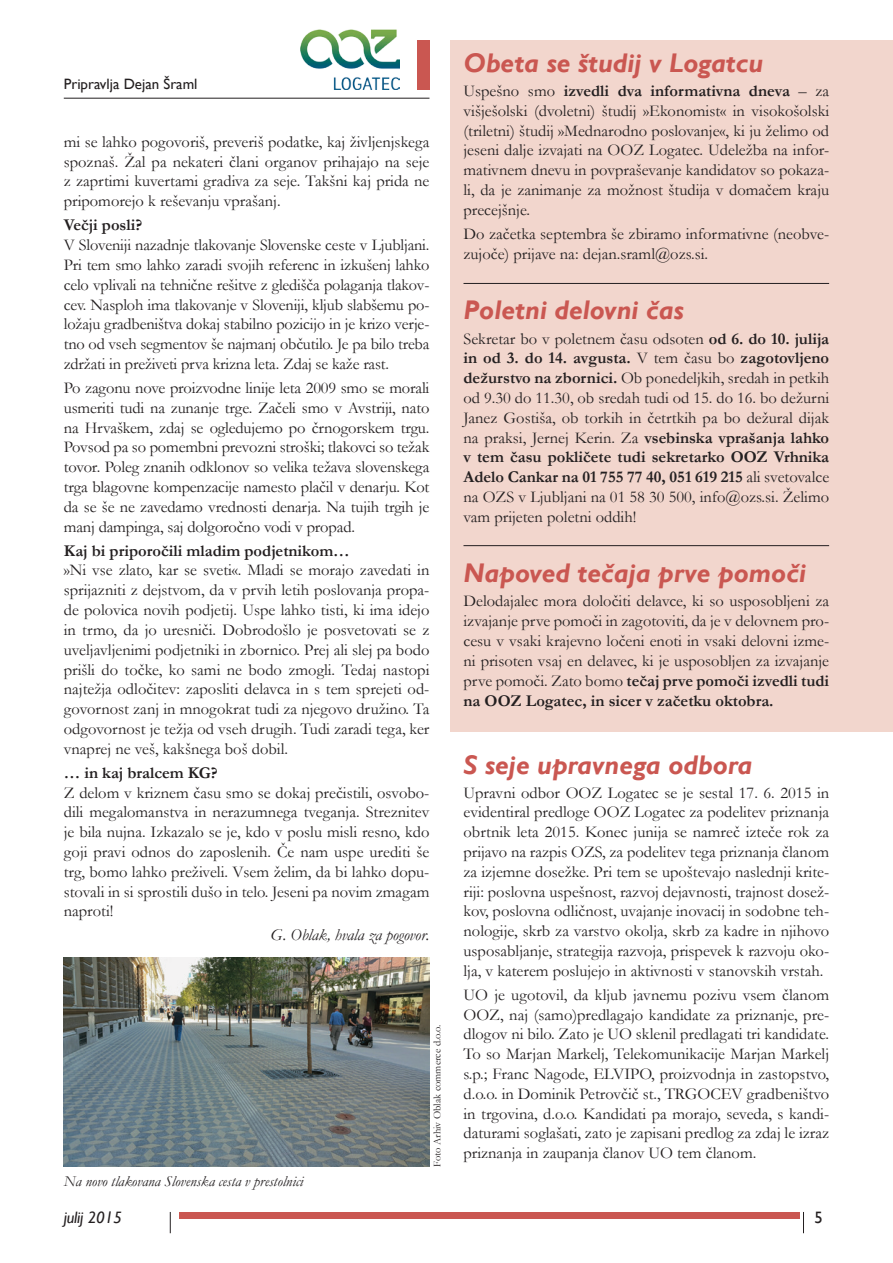
<style>
.page{position:relative;width:893px;height:1263px;background:#fff}
.page>*{position:absolute;margin:0;border:0;box-sizing:border-box;transform-origin:0 0}
.t1{font:italic 700 27px "Gill Sans";color:#ca5751}
.t2{font:16.5px/19.8px "Garamond";color:#231f20;text-align:justify}
.t3{font:700 16.5px "Garamond";color:#231f20}
.t4{font:italic 16.5px "Garamond";color:#231f20}
.t5{font:italic 16.5px "Gill Sans";letter-spacing:-.01em;color:#231f20}
.t6{font:16.5px "Gill Sans";color:#231f20}
.t7{font:italic 15px "Garamond";color:#231f20}
.t8{font:15px "Gill Sans";color:#231f20}
.t9{font:10.5px "Garamond";color:#231f20}
.s1{font-weight:700}
</style>
<div class="page">
<svg style="left:803px;top:1212px;width:1px;height:21px"></svg>
<div style="left:179px;top:1212px;width:620px;height:6px;background:#ca5751"></div>
<svg style="left:170px;top:1212px;width:1px;height:21px"></svg>
<hr style="left:64px;top:98px;width:365px;height:1px;background:#231f20">
<div style="left:417px;top:40px;width:12px;height:49px;background:#ca5751"></div>
<img style="left:300px;top:30px;width:100px;height:59px">
<div style="left:451px;top:41px;width:442px;height:691px;background:#f2d6cd"></div>
<hr style="left:463px;top:283px;width:366px;height:1px;background:#231f20">
<hr style="left:463px;top:545px;width:366px;height:1px;background:#231f20">
<img style="left:64px;top:957px;width:365px;height:210px">
<p class="t8" style="left:64px;top:76px;width:135px">Pripravlja Dejan Šraml</p>
<p class="t2" style="left:64px;top:131px;width:367px">mi se lahko pogovoriš, preveriš podatke, kaj življenjskega spoznaš. Žal pa nekateri člani organov prihajajo na seje z zaprtimi kuvertami gradiva za seje. Takšni kaj prida ne pripomorejo k reševanju vprašanj.</p>
<p class="t3" style="left:64px;top:214px;width:80px">Večji posli?</p>
<p class="t2" style="left:64px;top:235px;width:367px">V Sloveniji nazadnje tlakovanje Slovenske ceste v Ljubljani.<br>Pri tem smo lahko zaradi svojih referenc in izkušenj lahko celo vplivali na tehnične rešitve z gledišča polaganja tlakov&shy;cev. Nasploh ima tlakovanje v Sloveniji, kljub slabšemu po&shy;ložaju gradbeništva dokaj stabilno pozicijo in je krizo verje&shy;tno od vseh segmentov še najmanj občutilo. Je pa bilo treba zdržati in preživeti prva krizna leta. Zdaj se kaže rast.</p>
<p class="t2" style="left:64px;top:377px;width:367px">Po zagonu nove proizvodne linije leta 2009 smo se morali usmeriti tudi na zunanje trge. Začeli smo v Avstriji, nato na Hrvaškem, zdaj se ogledujemo po črnogorskem trgu.<br>Povsod pa so pomembni prevozni stroški; tlakovci so težak tovor. Poleg znanih odklonov so velika težava slovenskega trga blagovne kompenzacije namesto plačil v denarju. Kot da se še ne zavedamo vrednosti denarja. Na tujih trgih je manj dampinga, saj dolgoročno vodi v propad.</p>
<p class="t3" style="left:64px;top:539px;width:287px">Kaj bi priporočili mladim podjetnikom…</p>
<p class="t2" style="left:64px;top:560px;width:367px">»Ni vse zlato, kar se sveti«. Mladi se morajo zavedati in sprijazniti z dejstvom, da v prvih letih poslovanja propa&shy;de polovica novih podjetij. Uspe lahko tisti, ki ima idejo in trmo, da jo uresniči. Dobrodošlo je posvetovati se z uveljavljenimi podjetniki in zbornico. Prej ali slej pa bodo prišli do točke, ko sami ne bodo zmogli. Tedaj nastopi najtežja odločitev: zaposliti delavca in s tem sprejeti od&shy;govornost zanj in mnogokrat tudi za njegovo družino. Ta odgovornost je težja od vseh drugih. Tudi zaradi tega, ker vnaprej ne veš, kakšnega boš dobil.</p>
<p class="t3" style="left:64px;top:761px;width:156px">… in kaj bralcem KG?</p>
<p class="t2" style="left:64px;top:782px;width:367px">Z delom v kriznem času smo se dokaj prečistili, osvobo&shy;dili megalomanstva in nerazumnega tveganja. Streznitev je bila nujna. Izkazalo se je, kdo v poslu misli resno, kdo goji pravi odnos do zaposlenih. Če nam uspe urediti še trg, bomo lahko preživeli. Vsem želim, da bi lahko dopu&shy;stovali in si sprostili dušo in telo. Jeseni pa novim zmagam naproti!</p>
<p class="t4" style="left:271px;top:924px;width:160px">G. Oblak, hvala za pogovor.</p>
<p class="t7" style="left:64px;top:1171px;width:241px">Na novo tlakovana Slovenska cesta v prestolnici</p>
<p class="t9" style="left:430px;top:1167px;width:144px;rotate:-90deg">Foto Arhiv Oblak commerce d.o.o.</p>
<h1 class="t1" style="left:463px;top:47px;width:301px">Obeta se študij v Logatcu</h1>
<p class="t2" style="left:463px;top:81px;width:367px">Uspešno smo <span class="s1">izvedli dva informativna dneva</span> – za višješolski (dvoletni) študij »Ekonomist« in visokošolski (triletni) študij »Mednarodno poslovanje«, ki ju želimo od jeseni dalje izvajati na OOZ Logatec. Udeležba na infor&shy;mativnem dnevu in povpraševanje kandidatov so pokaza&shy;li, da je zanimanje za možnost študija v domačem kraju precejšnje.</p>
<p class="t2" style="left:463px;top:223px;width:367px">Do začetka septembra še zbiramo informativne (neobve&shy;zujoče) prijave na: dejan.sraml@ozs.si.</p>
<h1 class="t1" style="left:463px;top:295px;width:222px">Poletni delovni čas</h1>
<p class="t2" style="left:463px;top:328px;width:367px">Sekretar bo v poletnem času odsoten <span class="s1">od 6. do 10. julija in od 3. do 14. avgusta.</span> V tem času bo <span class="s1">zagotovljeno dežurstvo na zbornici.</span> Ob ponedeljkih, sredah in petkih od 9.30 do 11.30, ob sredah tudi od 15. do 16. bo dežurni Janez Gostiša, ob torkih in četrtkih pa bo dežural dijak na praksi, Jernej Kerin. Za <span class="s1">vsebinska vprašanja lahko v tem času pokličete tudi sekretarko OOZ Vrhnika Adelo Cankar na 01 755 77 40, 051 619 215</span> ali svetovalce na OZS v Ljubljani na 01 58 30 500, info@ozs.si. Želimo vam prijeten poletni oddih!</p>
<h1 class="t1" style="left:463px;top:558px;width:344px">Napoved tečaja prve pomoči</h1>
<p class="t2" style="left:463px;top:591px;width:367px">Delodajalec mora določiti delavce, ki so usposobljeni za izvajanje prve pomoči in zagotoviti, da je v delovnem pro&shy;cesu v vsaki krajevno ločeni enoti in vsaki delovni izme&shy;ni prisoten vsaj en delavec, ki je usposobljen za izvajanje prve pomoči. Zato bomo <span class="s1">tečaj prve pomoči izvedli tudi na OOZ Logatec, in sicer v začetku oktobra.</span></p>
<h1 class="t1" style="left:463px;top:749px;width:290px">S seje upravnega odbora</h1>
<p class="t2" style="left:463px;top:782px;width:367px">Upravni odbor OOZ Logatec se je sestal 17. 6. 2015 in evidentiral predloge OOZ Logatec za podelitev priznanja obrtnik leta 2015. Konec junija se namreč izteče rok za prijavo na razpis OZS, za podelitev tega priznanja članom za izjemne dosežke. Pri tem se upoštevajo naslednji krite&shy;riji: poslovna uspešnost, razvoj dejavnosti, trajnost dosež&shy;kov, poslovna odličnost, uvajanje inovacij in sodobne teh&shy;nologije, skrb za varstvo okolja, skrb za kadre in njihovo usposabljanje, strategija razvoja, prispevek k razvoju oko&shy;lja, v katerem poslujejo in aktivnosti v stanovskih vrstah.</p>
<p class="t2" style="left:463px;top:984px;width:367px">UO je ugotovil, da kljub javnemu pozivu vsem članom OOZ, naj (samo)predlagajo kandidate za priznanje, pre&shy;dlogov ni bilo. Zato je UO sklenil predlagati tri kandidate.<br>To so Marjan Markelj, Telekomunikacije Marjan Markelj s.p.; Franc Nagode, ELVIPO, proizvodnja in zastopstvo, d.o.o. in Dominik Petrovčič st., TRGOCEV gradbeništvo in trgovina, d.o.o. Kandidati pa morajo, seveda, s kandi&shy;daturami soglašati, zato je zapisani predlog za zdaj le izraz priznanja in zaupanja članov UO tem članom.</p>
<p class="t5" style="left:64px;top:1208px;width:60px">julij 2015</p>
<p class="t6" style="left:814px;top:1208px;width:10px">5</p>
</div>
